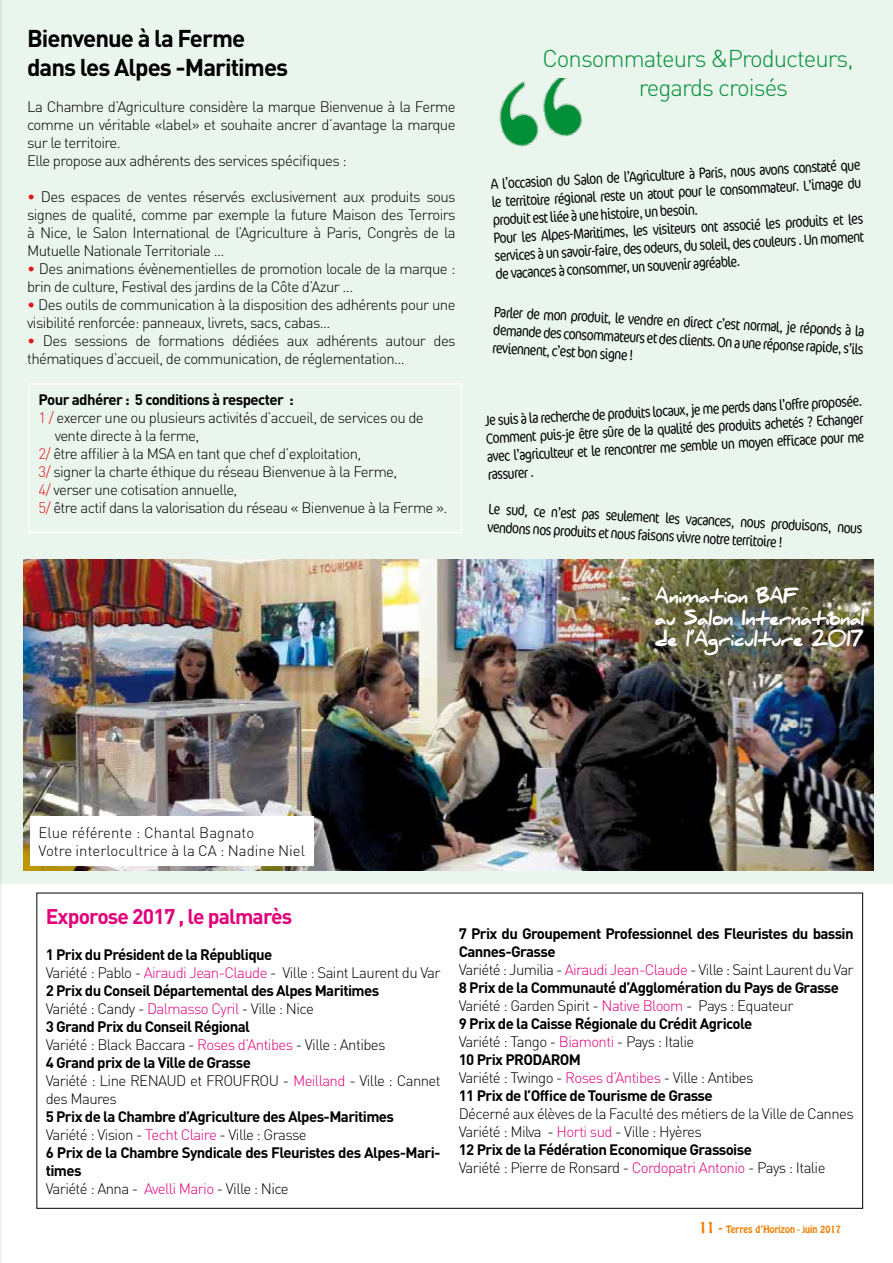
<style>
.page{position:relative;width:893px;height:1263px;background:#fff}
.page>*{position:absolute;margin:0;border:0;box-sizing:border-box;transform-origin:0 0}
.t1{font:300 24px/28.8px "DIN Pro";letter-spacing:-.04em;color:#039138}
.t2{font:700 24px/28.8px "DIN Pro";letter-spacing:-.04em;color:#000}
.t3{font:700 21px "DIN Pro";letter-spacing:-.04em;color:#e2007a}
.t4{font:900 18px/21.6px "Daniel";letter-spacing:-.04em;color:#fff}
.t5{font:300 15px/18px "DIN Pro";letter-spacing:-.04em;color:#000}
.t6{font:300 condensed 15px/18px "Cocon OT";color:#000}
.t7{font:700 15px/18px "DIN Pro";letter-spacing:-.04em;color:#000}
.t8{font:300 15px/18px "DIN Pro";color:#000}
.t9{font:9px "Hobo Std";color:#ee7f00}
.s1{color:#e3161a}
.s2{font-weight:700}
.s3{color:#e2007a}
.s4{font-weight:300}
.s5{font-weight:300;color:#e2007a}
.s6{font-size:13.5px}
</style>
<div class="page">
<div style="left:0;top:0;width:893px;height:884px;background:#e9f5ed"></div>
<hr style="left:0;top:0;width:2px;height:1263px;background:#039138">
<img style="left:23px;top:560px;width:851px;height:311px">
<img style="left:499px;top:78px;width:84px;height:69px">
<div style="left:30px;top:817px;width:284px;height:49px;background:#fff"></div>
<div style="left:29px;top:383px;width:433px;height:150px;border:2px solid #fff"></div>
<h1 class="t2" style="left:27px;top:23px;width:263px">Bienvenue à la Ferme dans les Alpes -Maritimes</h1>
<p class="t5" style="left:27px;top:97px;width:430px">La Chambre d’Agriculture considère la marque Bienvenue à la Ferme comme un véritable «label» et souhaite ancrer d’avantage la marque sur le territoire.<br>Elle propose aux adhérents des services spécifiques :</p>
<p class="t5" style="left:27px;top:187px;width:430px;text-align:justify"><span class="s1">•</span> Des espaces de ventes réservés exclusivement aux produits sous signes de qualité, comme par exemple la future Maison des Terroirs à Nice, le Salon International de l’Agriculture à Paris, Congrès de la Mutuelle Nationale Territoriale ...</p>
<p class="t5" style="left:27px;top:259px;width:430px"><span class="s1">•</span> Des animations évènementielles de promotion locale de la marque : brin de culture, Festival des jardins de la Côte d’Azur ...</p>
<p class="t5" style="left:27px;top:295px;width:430px"><span class="s1">•</span> Des outils de communication à la disposition des adhérents pour une visibilité renforcée: panneaux, livrets, sacs, cabas...</p>
<p class="t5" style="left:27px;top:331px;width:430px"><span class="s1">•</span> Des sessions de formations dédiées aux adhérents autour des thématiques d’accueil, de communication, de réglementation...</p>
<p class="t7" style="left:39px;top:390px;width:257px">Pour adhérer : 5 conditions à respecter :</p>
<p class="t5" style="left:39px;top:408px;width:387px"><span class="s1">1 /</span> exercer une ou plusieurs activités d’accueil, de services ou de</p>
<p class="t5" style="left:55px;top:426px;width:146px">vente directe à la ferme,</p>
<p class="t5" style="left:39px;top:444px;width:324px"><span class="s1">2/</span> être affilier à la MSA en tant que chef d’exploitation,</p>
<p class="t5" style="left:39px;top:462px;width:360px"><span class="s1">3/</span> signer la charte éthique du réseau Bienvenue à la Ferme,</p>
<p class="t5" style="left:39px;top:480px;width:200px"><span class="s1">4/</span> verser une cotisation annuelle,</p>
<p class="t5" style="left:39px;top:498px;width:410px"><span class="s1">5/</span> être actif dans la valorisation du réseau « Bienvenue à la Ferme ».</p>
<h1 class="t1" style="left:639px;top:43px;width:216px;text-indent:-96px">Consommateurs &amp;Producteurs, regards croisés</h1>
<p class="t6" style="left:490px;top:176px;width:372px;rotate:-3deg">A l’occasion du Salon de l’Agriculture à Paris, nous avons constaté que le territoire régional reste un atout pour le consommateur. L’image du produit est liée à une histoire, un besoin.<br>Pour les Alpes-Maritimes, les visiteurs ont associé les produits et les services à un savoir-faire, des odeurs, du soleil, des couleurs . Un moment de vacances à consommer, un souvenir agréable.</p>
<p class="t6" style="left:495px;top:303px;width:372px;text-align:justify;rotate:3deg">Parler de mon produit, le vendre en direct c’est normal, je réponds à la demande des consommateurs et des clients. On a une réponse rapide, s’ils reviennent, c’est bon signe !</p>
<p class="t6" style="left:484px;top:412px;width:380px;text-align:justify;rotate:-3deg">Je suis à la recherche de produits locaux, je me perds dans l’offre proposée.<br>Comment puis-je être sûre de la qualité des produits achetés ? Echanger avec l’agriculteur et le rencontrer me semble un moyen effi cace pour me rassurer .</p>
<p class="t6" style="left:489px;top:500px;width:376px;rotate:3deg">Le sud, ce n’est pas seulement les vacances, nous produisons, nous vendons nos produits et nous faisons vivre notre territoire !</p>
<p class="t4" style="left:655px;top:586px;width:212px">Animation BAF<br>au Salon International de l’Agriculture 2017</p>
<p class="t8" style="left:39px;top:823px;width:268px">Elue référente : Chantal Bagnato<br>Votre interlocultrice à la CA : Nadine Niel</p>
<h2 class="t3" style="left:46px;top:902px;width:248px">Exporose 2017 , le palmarès</h2>
<p class="t5" style="left:46px;top:945px;width:396px"><span class="s2">1 Prix du Président de la République<br></span>Variété : Pablo - <span class="s3">Airaudi Jean-Claude</span> - Ville : Saint Laurent du Var <span class="s2">2 Prix du Conseil Départemental des Alpes Maritimes<br></span>Variété : Candy - <span class="s3">Dalmasso Cyril</span> - Ville : Nice<br><span class="s2">3 Grand Prix du Conseil Régional<br></span>Variété : Black Baccara - <span class="s3">Roses d’Antibes</span> - Ville : Antibes<br><span class="s2">4 Grand prix de la Ville de Grasse<br></span>Variété : Line RENAUD et FROUFROU - <span class="s3">Meilland</span> - Ville : Cannet des Maures</p>
<p class="t7" style="left:46px;top:1107px;width:396px">5 Prix de la Chambre d’Agriculture des Alpes-Maritimes<br><span class="s4">Variété : Vision -</span> <span class="s5">Techt Claire</span> <span class="s4">- Ville : Grasse<br></span>6 Prix de la Chambre Syndicale des Fleuristes des Alpes-Mari&shy;times<br><span class="s4">Variété : Anna -</span> <span class="s5">Avelli Mario</span> <span class="s4">- Ville : Nice</span></p>
<p class="t7" style="left:459px;top:924px;width:397px">7 Prix du Groupement Professionnel des Fleuristes du bassin Cannes-Grasse<br><span class="s4">Variété : Jumilia -</span> <span class="s5">Airaudi Jean-Claude</span> <span class="s4">- Ville : Saint Laurent du Var </span>8 Prix de la Communauté d’Agglomération du Pays de Grasse <span class="s4">Variété : Garden Spirit -</span> <span class="s5">Native Bloom</span> <span class="s4">- Pays : Equateur<br></span>9 Prix de la Caisse Régionale du Crédit Agricole<br><span class="s4">Variété : Tango -</span> <span class="s5">Biamonti</span> <span class="s4">- Pays : Italie<br></span>10 Prix PRODAROM<br><span class="s4">Variété : Twingo -</span> <span class="s5">Roses d’Antibes</span> <span class="s4">- Ville : Antibes<br></span>11 Prix de l’Office de Tourisme de Grasse</p>
<p class="t5" style="left:459px;top:1104px;width:397px">Décerné aux élèves de la Faculté des métiers de la Ville de Cannes Variété : Milva - <span class="s3">Horti sud</span> - Ville : Hyères<br><span class="s2">12 Prix de la Fédération Economique Grassoise<br></span>Variété : Pierre de Ronsard - <span class="s3">Cordopatri Antonio</span> - Pays : Italie</p>
<p class="t9" style="left:699px;top:1223px;width:143px"><span class="s6">11 -</span> Terres d’Horizon - juin 2017</p>
</div>
